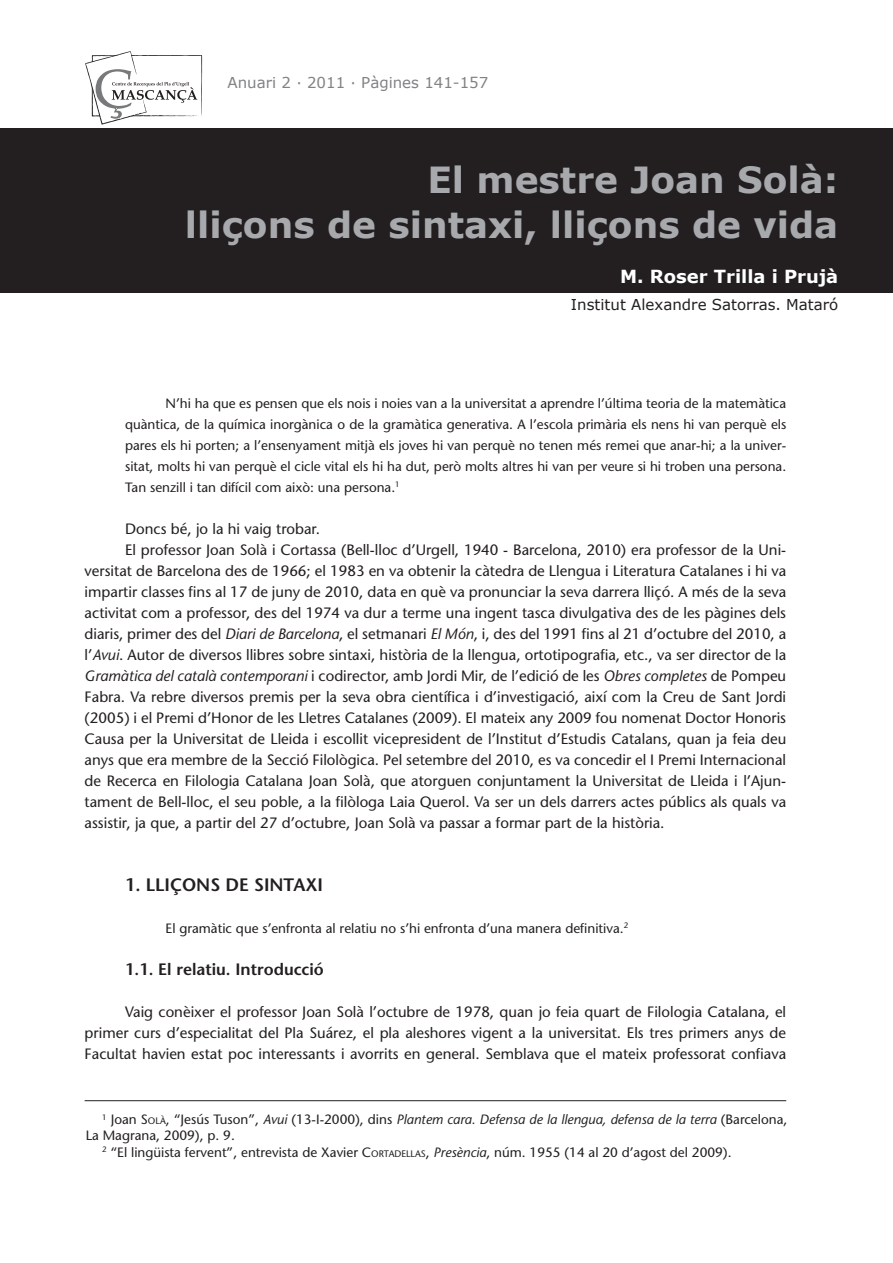
<style>
.page{position:relative;width:893px;height:1263px;background:#fff}
.page>*{position:absolute;margin:0;border:0;box-sizing:border-box;transform-origin:0 0}
.t1{font:700 36px/45px "Verdana";color:#a7a9ac;text-align:right}
.t2{font:700 18px "Verdana";color:#fff}
.t3{font:600 18px "Stone Sans";color:#231f20}
.t4{font:600 16.5px "Stone Sans";color:#231f20}
.t5{font:15px/21px "Stone Sans";color:#231f20;text-align:justify}
.t6{font:15px "Verdana";color:#231f20}
.t7{font:15px "Verdana";color:#808285}
.t8{font:13.5px/21px "Stone Sans";color:#231f20;text-align:justify}
.t9{font:italic 13.5px "Stone Sans";color:#231f20}
.s1{font-style:italic}
.s2{font-style:normal}
.s3{font-style:normal;font-size:9.45px}
.s4{font-size:9.45px}
</style>
<div class="page">
<div style="left:0;top:128px;width:893px;height:165px;background:#231f20"></div>
<hr style="left:85px;top:1100px;width:701px;height:1px;background:#231f20">
<svg style="left:85px;top:51px;width:117px;height:74px"></svg>
<p class="t7" style="left:227px;top:73px;width:262px">Anuari 2 · 2011 · Pàgines 141-157</p>
<h1 class="t1" style="left:185px;top:157px;width:655px">El mestre Joan Solà:<br>lliçons de sintaxi, lliçons de vida</h1>
<p class="t2" style="left:620px;top:264px;width:220px">M. Roser Trilla i Prujà</p>
<p class="t6" style="left:571px;top:295px;width:269px">Institut Alexandre Satorras. Mataró</p>
<p class="t8" style="left:125px;top:393px;width:663px;text-indent:40px">N’hi ha que es pensen que els nois i noies van a la universitat a aprendre l’última teoria de la matemàtica quàntica, de la química inorgànica o de la gramàtica generativa. A l’escola primària els nens hi van perquè els pares els hi porten; a l’ensenyament mitjà els joves hi van perquè no tenen més remei que anar-hi; a la univer&shy;sitat, molts hi van perquè el cicle vital els hi ha dut, però molts altres hi van per veure si hi troben una persona.<br>Tan senzill i tan difícil com això: una persona.<sup>1</sup></p>
<p class="t5" style="left:125px;top:518px;width:196px">Doncs bé, jo la hi vaig trobar.</p>
<p class="t5" style="left:125px;top:539px;width:663px">El professor Joan Solà i Cortassa (Bell-lloc d’Urgell, 1940 - Barcelona, 2010) era professor de la Uni-</p>
<p class="t5" style="left:85px;top:560px;width:703px">versitat de Barcelona des de 1966; el 1983 en va obtenir la càtedra de Llengua i Literatura Catalanes i hi va</p>
<p class="t5" style="left:85px;top:581px;width:703px">impartir classes fins al 17 de juny de 2010, data en què va pronunciar la seva darrera lliçó. A més de la seva</p>
<p class="t5" style="left:85px;top:602px;width:703px">activitat com a professor, des del 1974 va dur a terme una ingent tasca divulgativa des de les pàgines dels</p>
<p class="t5" style="left:85px;top:623px;width:703px">diaris, primer des del <span class="s1">Diari de Barcelona</span>, el setmanari <span class="s1">El Món</span>, i, des del 1991 fins al 21 d’octubre del 2010, a</p>
<p class="t5" style="left:85px;top:644px;width:703px">l’<span class="s1">Avui</span>. Autor de diversos llibres sobre sintaxi, història de la llengua, ortotipografia, etc., va ser director de la</p>
<p class="t5" style="left:85px;top:665px;width:703px"><span class="s1">Gramàtica del català contemporani</span> i codirector, amb Jordi Mir, de l’edició de les <span class="s1">Obres completes</span> de Pompeu</p>
<p class="t5" style="left:85px;top:686px;width:703px">Fabra. Va rebre diversos premis per la seva obra científica i d’investigació, així com la Creu de Sant Jordi</p>
<p class="t5" style="left:85px;top:707px;width:703px">(2005) i el Premi d’Honor de les Lletres Catalanes (2009). El mateix any 2009 fou nomenat Doctor Honoris</p>
<p class="t5" style="left:85px;top:728px;width:703px">Causa per la Universitat de Lleida i escollit vicepresident de l’Institut d’Estudis Catalans, quan ja feia deu</p>
<p class="t5" style="left:85px;top:749px;width:703px">anys que era membre de la Secció Filològica. Pel setembre del 2010, es va concedir el I Premi Internacional</p>
<p class="t5" style="left:85px;top:770px;width:703px">de Recerca en Filologia Catalana Joan Solà, que atorguen conjuntament la Universitat de Lleida i l’Ajun-</p>
<p class="t5" style="left:85px;top:791px;width:703px">tament de Bell-lloc, el seu poble, a la filòloga Laia Querol. Va ser un dels darrers actes públics als quals va</p>
<p class="t5" style="left:85px;top:812px;width:581px">assistir, ja que, a partir del 27 d’octubre, Joan Solà va passar a formar part de la història.</p>
<p class="t3" style="left:125px;top:874px;width:200px">1. LLIÇONS DE SINTAXI</p>
<p class="t8" style="left:166px;top:918px;width:464px">El gramàtic que s’enfronta al relatiu no s’hi enfronta d’una manera definitiva.<sup>2</sup></p>
<p class="t4" style="left:125px;top:959px;width:200px">1.1. El relatiu. Introducció</p>
<p class="t5" style="left:85px;top:1001px;width:703px;text-indent:40px">Vaig conèixer el professor Joan Solà l’octubre de 1978, quan jo feia quart de Filologia Catalana, el primer curs d’especialitat del Pla Suárez, el pla aleshores vigent a la universitat. Els tres primers anys de Facultat havien estat poc interessants i avorrits en general. Semblava que el mateix professorat confiava</p>
<p class="t9" style="left:102px;top:1111px;width:687px"><sup>1</sup> <span class="s2">Joan S</span><span class="s3">OLÀ</span><span class="s2">, “Jesús Tuson”,</span> Avui <span class="s2">(13-I-2000), dins</span> Plantem cara. Defensa de la llengua, defensa de la terra <span class="s2">(Barcelona,</span></p>
<p class="t8" style="left:86px;top:1125px;width:151px">La Magrana, 2009), p. 9.</p>
<p class="t8" style="left:102px;top:1141px;width:631px"><sup>2</sup> “El lingüista fervent”, entrevista de Xavier C<span class="s4">ORTADELLAS</span>, <span class="s1">Presència</span>, núm. 1955 (14 al 20 d’agost del 2009).</p>
</div>
